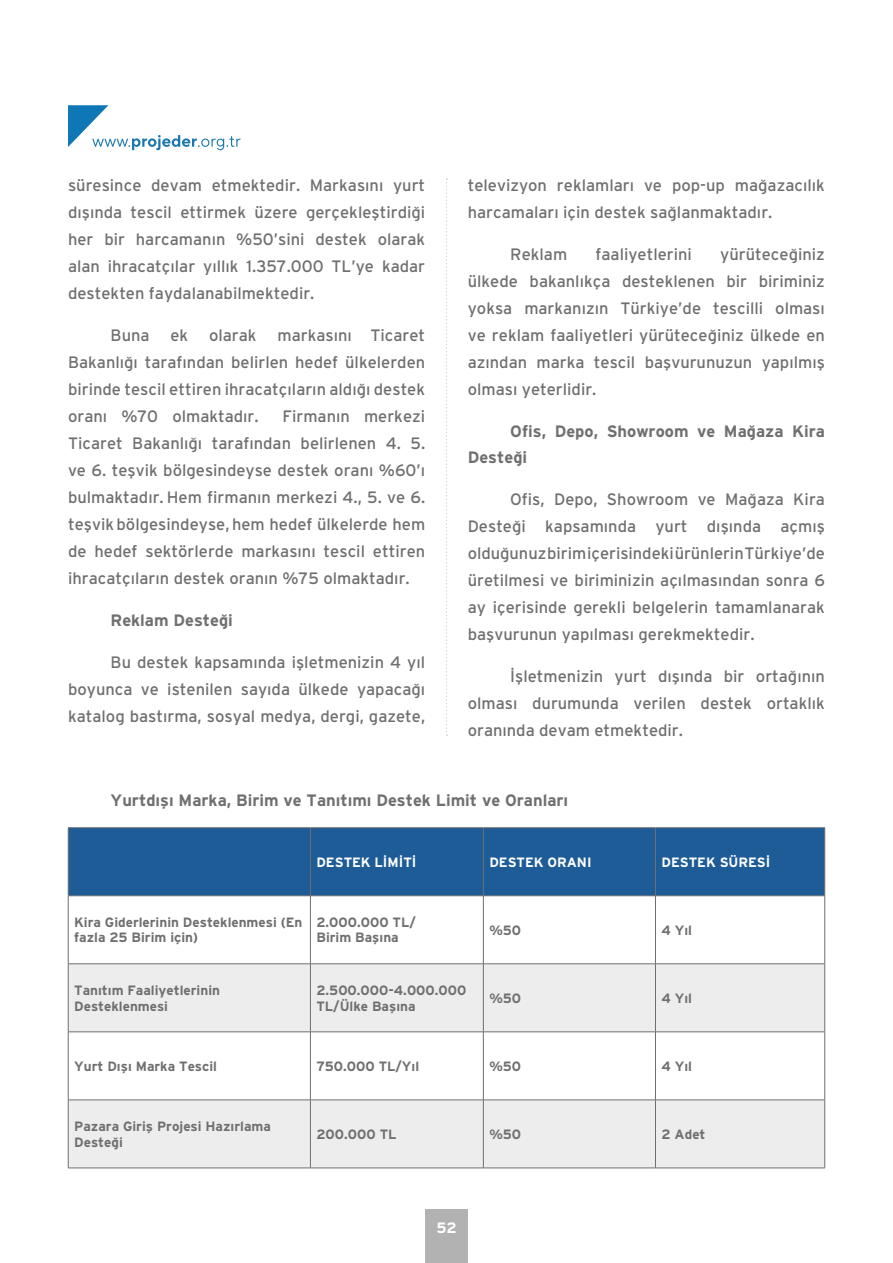
<style>
.page{position:relative;width:893px;height:1263px;background:#fff}
.page>*{position:absolute;margin:0;border:0;box-sizing:border-box;transform-origin:0 0}
.t1{font:16.5px/27px "Interstate TR";color:#706f6f;text-align:justify}
.t2{font:700 16.5px/27px "Interstate TR";color:#706f6f}
.t3{font:700 15px "Interstate TR";color:#fff}
.t4{font:700 13.5px/15.6px "Interstate TR";color:#706f6f}
.t5{font:700 13.5px "Interstate TR";color:#fff}
</style>
<div class="page">
<div style="left:425px;top:1209px;width:43px;height:54px;background:#b3b2b2"></div>
<svg style="left:68px;top:105px;width:172px;height:45px"></svg>
<svg style="left:446px;top:179px;width:1px;height:557px"></svg>
<div style="left:69px;top:828px;width:755px;height:67px;background:#1e5c98"></div>
<svg style="left:69px;top:964px;width:755px;height:204px;fill:#ededed"></svg>
<hr style="left:68px;top:827px;width:242px;height:1px;background:#706f6f">
<hr style="left:68px;top:828px;width:1px;height:67px;background:#706f6f">
<hr style="left:310px;top:827px;width:173px;height:1px;background:#706f6f">
<hr style="left:310px;top:828px;width:1px;height:67px;background:#706f6f">
<hr style="left:483px;top:827px;width:172px;height:1px;background:#706f6f">
<hr style="left:483px;top:828px;width:1px;height:67px;background:#706f6f">
<hr style="left:655px;top:827px;width:170px;height:1px;background:#706f6f">
<hr style="left:655px;top:828px;width:1px;height:67px;background:#706f6f">
<hr style="left:824px;top:828px;width:1px;height:67px;background:#706f6f">
<hr style="left:68px;top:895px;width:242px;height:1px;background:#706f6f">
<hr style="left:68px;top:896px;width:1px;height:68px;background:#706f6f">
<hr style="left:310px;top:895px;width:173px;height:1px;background:#706f6f">
<hr style="left:310px;top:896px;width:1px;height:68px;background:#706f6f">
<hr style="left:483px;top:895px;width:172px;height:1px;background:#706f6f">
<hr style="left:483px;top:896px;width:1px;height:68px;background:#706f6f">
<hr style="left:655px;top:895px;width:170px;height:1px;background:#706f6f">
<hr style="left:655px;top:896px;width:1px;height:68px;background:#706f6f">
<hr style="left:824px;top:896px;width:1px;height:68px;background:#706f6f">
<hr style="left:68px;top:963px;width:242px;height:1px;background:#706f6f">
<hr style="left:68px;top:964px;width:1px;height:68px;background:#706f6f">
<hr style="left:310px;top:963px;width:173px;height:1px;background:#706f6f">
<hr style="left:310px;top:964px;width:1px;height:68px;background:#706f6f">
<hr style="left:483px;top:963px;width:172px;height:1px;background:#706f6f">
<hr style="left:483px;top:964px;width:1px;height:68px;background:#706f6f">
<hr style="left:655px;top:963px;width:170px;height:1px;background:#706f6f">
<hr style="left:655px;top:964px;width:1px;height:68px;background:#706f6f">
<hr style="left:824px;top:964px;width:1px;height:68px;background:#706f6f">
<hr style="left:68px;top:1031px;width:242px;height:1px;background:#706f6f">
<hr style="left:68px;top:1032px;width:1px;height:68px;background:#706f6f">
<hr style="left:310px;top:1031px;width:173px;height:1px;background:#706f6f">
<hr style="left:310px;top:1032px;width:1px;height:68px;background:#706f6f">
<hr style="left:483px;top:1031px;width:172px;height:1px;background:#706f6f">
<hr style="left:483px;top:1032px;width:1px;height:68px;background:#706f6f">
<hr style="left:655px;top:1031px;width:170px;height:1px;background:#706f6f">
<hr style="left:655px;top:1032px;width:1px;height:68px;background:#706f6f">
<hr style="left:824px;top:1032px;width:1px;height:68px;background:#706f6f">
<hr style="left:68px;top:1099px;width:242px;height:1px;background:#706f6f">
<hr style="left:68px;top:1100px;width:1px;height:68px;background:#706f6f">
<hr style="left:310px;top:1099px;width:173px;height:1px;background:#706f6f">
<hr style="left:310px;top:1100px;width:1px;height:68px;background:#706f6f">
<hr style="left:483px;top:1099px;width:172px;height:1px;background:#706f6f">
<hr style="left:483px;top:1100px;width:1px;height:68px;background:#706f6f">
<hr style="left:655px;top:1099px;width:170px;height:1px;background:#706f6f">
<hr style="left:655px;top:1100px;width:1px;height:68px;background:#706f6f">
<hr style="left:824px;top:1100px;width:1px;height:68px;background:#706f6f">
<hr style="left:68px;top:1168px;width:242px;height:1px;background:#706f6f">
<hr style="left:310px;top:1168px;width:173px;height:1px;background:#706f6f">
<hr style="left:483px;top:1168px;width:172px;height:1px;background:#706f6f">
<hr style="left:655px;top:1168px;width:170px;height:1px;background:#706f6f">
<p class="t1" style="left:68px;top:171px;width:359px">süresince devam etmektedir. Markasını yurt dışında tescil ettirmek üzere gerçekleştirdiği her bir harcamanın %50’sini destek olarak alan ihracatçılar yıllık 1.357.000 TL’ye kadar destekten faydalanabilmektedir.</p>
<p class="t1" style="left:111px;top:321px;width:41px">Buna</p>
<p class="t1" style="left:170px;top:321px;width:19px">ek</p>
<p class="t1" style="left:209px;top:321px;width:49px">olarak</p>
<p class="t1" style="left:68px;top:321px;width:359px;text-indent:209px">markasını Ticaret Bakanlığı tarafından belirlen hedef ülkelerden birinde tescil ettiren ihracatçıların aldığı destek oranı %70 olmaktadır.</p>
<p class="t1" style="left:68px;top:402px;width:359px;text-indent:215px">Firmanın merkezi Ticaret Bakanlığı tarafından belirlenen 4. 5. ve 6. teşvik bölgesindeyse destek oranı %60’ı bulmaktadır. Hem firmanın merkezi 4., 5. ve 6. teşvik bölgesindeyse, hem hedef ülkelerde hem de hedef sektörlerde markasını tescil ettiren ihracatçıların destek oranın %75 olmaktadır.</p>
<p class="t2" style="left:111px;top:606px;width:124px">Reklam Desteği</p>
<p class="t1" style="left:68px;top:648px;width:359px;text-indent:43px">Bu destek kapsamında işletmenizin 4 yıl boyunca ve istenilen sayıda ülkede yapacağı katalog bastırma, sosyal medya, dergi, gazete,</p>
<p class="t1" style="left:468px;top:171px;width:359px">televizyon reklamları ve pop-up mağazacılık harcamaları için destek sağlanmaktadır.</p>
<p class="t1" style="left:510px;top:240px;width:58px">Reklam</p>
<p class="t1" style="left:596px;top:240px;width:98px">faaliyetlerini</p>
<p class="t1" style="left:468px;top:240px;width:359px;text-indent:252px">yürüteceğiniz ülkede bakanlıkça desteklenen bir biriminiz yoksa markanızın Türkiye’de tescilli olması ve reklam faaliyetleri yürüteceğiniz ülkede en azından marka tescil başvurunuzun yapılmış olması yeterlidir.</p>
<p class="t2" style="left:468px;top:417px;width:359px;text-indent:43px">Ofis, Depo, Showroom ve Mağaza Kira<br>Desteği</p>
<p class="t1" style="left:468px;top:486px;width:359px;text-indent:43px">Ofis, Depo, Showroom ve Mağaza Kira Desteği kapsamında yurt dışında açmış olduğunuz birim içerisindeki ürünlerin Türkiye’de üretilmesi ve biriminizin açılmasından sonra 6 ay içerisinde gerekli belgelerin tamamlanarak başvurunun yapılması gerekmektedir.</p>
<p class="t1" style="left:468px;top:663px;width:359px;text-indent:43px">İşletmenizin yurt dışında bir ortağının olması durumunda verilen destek ortaklık oranında devam etmektedir.</p>
<p class="t2" style="left:111px;top:787px;width:459px">Yurtdışı Marka, Birim ve Tanıtımı Destek Limit ve Oranları</p>
<p class="t5" style="left:316px;top:854px;width:102px">DESTEK LİMİTİ</p>
<p class="t5" style="left:489px;top:854px;width:104px">DESTEK ORANI</p>
<p class="t5" style="left:661px;top:854px;width:110px">DESTEK SÜRESİ</p>
<p class="t4" style="left:74px;top:914px;width:230px">Kira Giderlerinin Desteklenmesi (En fazla 25 Birim için)</p>
<p class="t4" style="left:316px;top:914px;width:101px">2.000.000 TL/<br>Birim Başına</p>
<p class="t4" style="left:489px;top:922px;width:33px">%50</p>
<p class="t4" style="left:661px;top:922px;width:32px">4 Yıl</p>
<p class="t4" style="left:74px;top:982px;width:147px">Tanıtım Faaliyetlerinin<br>Desteklenmesi</p>
<p class="t4" style="left:316px;top:982px;width:151px">2.500.000-4.000.000<br>TL/Ülke Başına</p>
<p class="t4" style="left:489px;top:990px;width:33px">%50</p>
<p class="t4" style="left:661px;top:990px;width:32px">4 Yıl</p>
<p class="t4" style="left:74px;top:1058px;width:144px">Yurt Dışı Marka Tescil</p>
<p class="t4" style="left:316px;top:1058px;width:104px">750.000 TL/Yıl</p>
<p class="t4" style="left:489px;top:1058px;width:33px">%50</p>
<p class="t4" style="left:661px;top:1058px;width:32px">4 Yıl</p>
<p class="t4" style="left:74px;top:1118px;width:198px">Pazara Giriş Projesi Hazırlama<br>Desteği</p>
<p class="t4" style="left:316px;top:1126px;width:82px">200.000 TL</p>
<p class="t4" style="left:489px;top:1126px;width:33px">%50</p>
<p class="t4" style="left:661px;top:1126px;width:46px">2 Adet</p>
<p class="t3" style="left:436px;top:1219px;width:22px">52</p>
</div>
